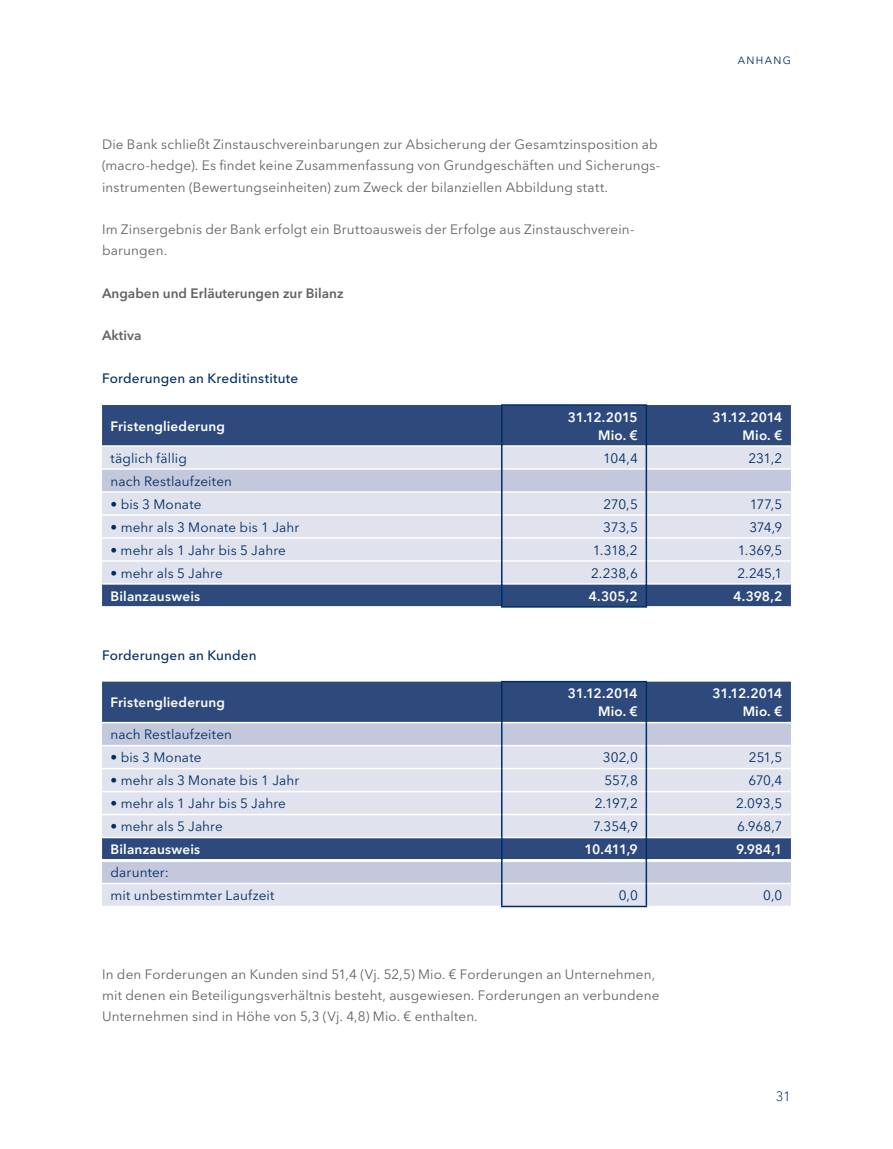
<style>
.page{position:relative;width:893px;height:1149px;background:#fff}
.page>*{position:absolute;margin:0;border:0;box-sizing:border-box;transform-origin:0 0}
.t1{font:13.5px/21.3px "Avenir Next LT Pro";letter-spacing:.01em;color:#636362}
.t2{font:13.5px/23px "Avenir Next LT Pro";letter-spacing:.01em;color:#002e63}
.t3{font:600 13.5px "Avenir Next LT Pro";letter-spacing:.01em;color:#fff}
.t4{font:600 13.5px/18px "Avenir Next LT Pro";letter-spacing:-.015em;color:#fff;text-align:right}
.t5{font:500 13.5px "Avenir Next LT Pro";letter-spacing:.01em;color:#002e63}
.t6{font:600 13.5px "Avenir Next LT Pro";color:#636362}
.t7{font:300 13.5px "Avenir Next LT Pro";color:#002e63}
.t8{font:10.5px "Avenir Next LT Pro";letter-spacing:.125em;color:#002e63}
</style>
<div class="page">
<div style="left:102px;top:405px;width:689px;height:40px;background:#2e4a7d"></div>
<hr style="left:501px;top:404px;width:146px;height:1px;background:#002e63">
<hr style="left:501px;top:405px;width:1px;height:41px;background:#002e63">
<hr style="left:646px;top:405px;width:1px;height:41px;background:#002e63">
<svg style="left:102px;top:446px;width:689px;height:160px;background:#c5cbdd"></svg>
<hr style="left:501px;top:606px;width:146px;height:1px;background:#002e63">
<div style="left:102px;top:681px;width:689px;height:40px;background:#2e4a7d"></div>
<div style="left:102px;top:723px;width:689px;height:21px;background:#c3c8dd"></div>
<svg style="left:102px;top:746px;width:689px;height:159px;background:#c4cadc"></svg>
<hr style="left:102px;top:767px;width:399px;height:2px;background:#fff">
<hr style="left:647px;top:767px;width:144px;height:2px;background:#fff">
<hr style="left:102px;top:790px;width:399px;height:2px;background:#fff">
<hr style="left:647px;top:790px;width:144px;height:2px;background:#fff">
<hr style="left:102px;top:813px;width:399px;height:2px;background:#fff">
<hr style="left:647px;top:813px;width:144px;height:2px;background:#fff">
<hr style="left:102px;top:836px;width:399px;height:2px;background:#fff">
<hr style="left:647px;top:836px;width:144px;height:2px;background:#fff">
<hr style="left:102px;top:882px;width:399px;height:2px;background:#fff">
<hr style="left:647px;top:882px;width:144px;height:2px;background:#fff">
<hr style="left:502px;top:767px;width:144px;height:2px;background:#fff">
<hr style="left:502px;top:790px;width:144px;height:2px;background:#fff">
<hr style="left:502px;top:813px;width:144px;height:2px;background:#fff">
<hr style="left:502px;top:836px;width:144px;height:2px;background:#fff">
<hr style="left:502px;top:882px;width:144px;height:2px;background:#fff">
<hr style="left:102px;top:858px;width:399px;height:3px;background:#fff">
<hr style="left:502px;top:858px;width:144px;height:3px;background:#fff">
<hr style="left:647px;top:858px;width:144px;height:3px;background:#fff">
<hr style="left:501px;top:680px;width:146px;height:2px;background:#002e63">
<hr style="left:501px;top:682px;width:1px;height:40px;background:#002e63">
<hr style="left:646px;top:682px;width:1px;height:40px;background:#002e63">
<svg style="left:501px;top:722px;width:1px;height:183px"></svg>
<svg style="left:646px;top:722px;width:1px;height:183px"></svg>
<hr style="left:501px;top:905px;width:146px;height:1px;background:#002e63">
<p class="t1" style="left:102px;top:133px;width:559px">Die Bank schließt Zinstauschvereinbarungen zur Absicherung der Gesamtzinsposition ab (macro-hedge). Es findet keine Zusammenfassung von Grundgeschäften und Sicherungs&shy;instrumenten (Bewertungseinheiten) zum Zweck der bilanziellen Abbildung statt.</p>
<p class="t1" style="left:102px;top:218px;width:534px">Im Zinsergebnis der Bank erfolgt ein Bruttoausweis der Erfolge aus Zinstauschverein&shy;barungen.</p>
<p class="t6" style="left:102px;top:285px;width:243px">Angaben und Erläuterungen zur Bilanz</p>
<p class="t6" style="left:102px;top:327px;width:41px">Aktiva</p>
<p class="t5" style="left:102px;top:370px;width:198px">Forderungen an Kreditinstitute</p>
<p class="t8" style="left:738px;top:54px;width:55px">ANHANG</p>
<p class="t3" style="left:111px;top:417px;width:116px">Fristengliederung</p>
<p class="t4" style="left:568px;top:407px;width:71px">31.12.2015<br>Mio. €</p>
<p class="t4" style="left:712px;top:407px;width:71px">31.12.2014<br>Mio. €</p>
<p class="t2" style="left:111px;top:446px;width:78px">täglich fällig</p>
<p class="t2" style="left:603px;top:446px;width:36px">104,4</p>
<p class="t2" style="left:748px;top:446px;width:35px">231,2</p>
<p class="t2" style="left:111px;top:469px;width:123px">nach Restlaufzeiten</p>
<p class="t2" style="left:111px;top:492px;width:92px">• bis 3 Monate</p>
<p class="t2" style="left:603px;top:492px;width:36px">270,5</p>
<p class="t2" style="left:750px;top:492px;width:34px">177,5</p>
<p class="t2" style="left:111px;top:515px;width:190px">• mehr als 3 Monate bis 1 Jahr</p>
<p class="t2" style="left:603px;top:515px;width:36px">373,5</p>
<p class="t2" style="left:749px;top:515px;width:34px">374,9</p>
<p class="t2" style="left:111px;top:538px;width:177px">• mehr als 1 Jahr bis 5 Jahre</p>
<p class="t2" style="left:593px;top:538px;width:47px">1.318,2</p>
<p class="t2" style="left:738px;top:538px;width:46px">1.369,5</p>
<p class="t2" style="left:111px;top:561px;width:114px">• mehr als 5 Jahre</p>
<p class="t2" style="left:591px;top:561px;width:48px">2.238,6</p>
<p class="t2" style="left:737px;top:561px;width:46px">2.245,1</p>
<p class="t3" style="left:111px;top:587px;width:91px">Bilanzausweis</p>
<p class="t3" style="left:589px;top:587px;width:51px">4.305,2</p>
<p class="t3" style="left:733px;top:587px;width:50px">4.398,2</p>
<p class="t5" style="left:102px;top:646px;width:156px">Forderungen an Kunden</p>
<p class="t3" style="left:111px;top:694px;width:116px">Fristengliederung</p>
<p class="t4" style="left:568px;top:684px;width:71px">31.12.2014<br>Mio. €</p>
<p class="t4" style="left:712px;top:684px;width:71px">31.12.2014<br>Mio. €</p>
<p class="t2" style="left:111px;top:722px;width:123px">nach Restlaufzeiten</p>
<p class="t2" style="left:111px;top:745px;width:92px">• bis 3 Monate</p>
<p class="t2" style="left:603px;top:745px;width:36px">302,0</p>
<p class="t2" style="left:749px;top:745px;width:35px">251,5</p>
<p class="t2" style="left:111px;top:768px;width:190px">• mehr als 3 Monate bis 1 Jahr</p>
<p class="t2" style="left:604px;top:768px;width:35px">557,8</p>
<p class="t2" style="left:749px;top:768px;width:35px">670,4</p>
<p class="t2" style="left:111px;top:791px;width:177px">• mehr als 1 Jahr bis 5 Jahre</p>
<p class="t2" style="left:595px;top:791px;width:45px">2.197,2</p>
<p class="t2" style="left:736px;top:791px;width:48px">2.093,5</p>
<p class="t2" style="left:111px;top:814px;width:114px">• mehr als 5 Jahre</p>
<p class="t2" style="left:593px;top:814px;width:46px">7.354,9</p>
<p class="t2" style="left:737px;top:814px;width:47px">6.968,7</p>
<p class="t3" style="left:111px;top:841px;width:91px">Bilanzausweis</p>
<p class="t3" style="left:585px;top:841px;width:55px">10.411,9</p>
<p class="t3" style="left:736px;top:841px;width:48px">9.984,1</p>
<p class="t2" style="left:111px;top:860px;width:165px">darunter:<br>mit unbestimmter Laufzeit</p>
<p class="t2" style="left:619px;top:883px;width:21px">0,0</p>
<p class="t2" style="left:763px;top:883px;width:21px">0,0</p>
<p class="t1" style="left:102px;top:963px;width:559px">In den Forderungen an Kunden sind 51,4 (Vj. 52,5) Mio. € Forderungen an Unternehmen, mit denen ein Beteiligungsverhältnis besteht, ausgewiesen. Forderungen an verbundene<br>Unternehmen sind in Höhe von 5,3 (Vj. 4,8) Mio. € enthalten.</p>
<p class="t7" style="left:776px;top:1087px;width:16px">31</p>
</div>
